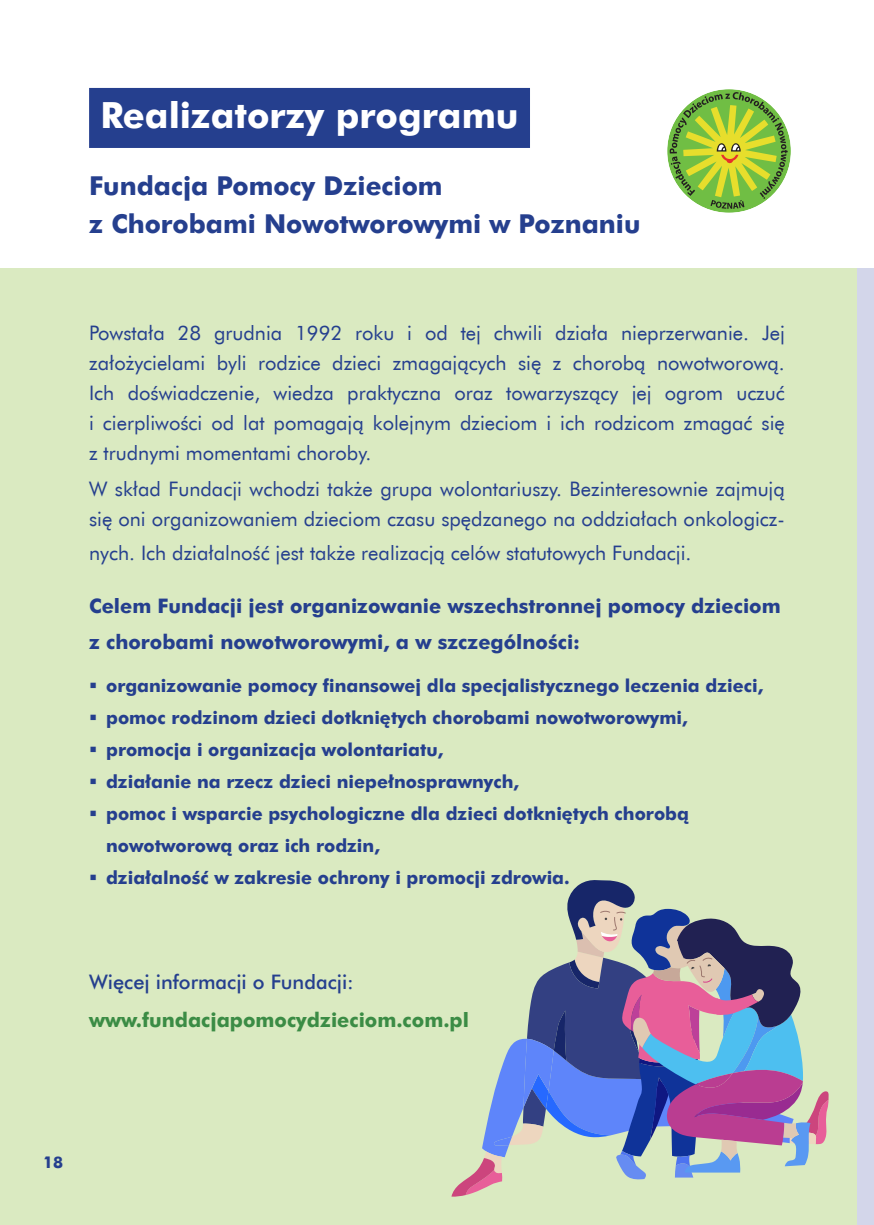
<style>
.page{position:relative;width:874px;height:1225px;background:#fff}
.page>*{position:absolute;margin:0;border:0;box-sizing:border-box;transform-origin:0 0}
.t1{font:700 36px "Futura EU";color:#fff}
.t2{font:700 26px/38px "Futura EU";color:#253f8e}
.t3{font:20px/30px "Futura EU";color:#253f8e;text-align:justify}
.t4{font:700 20px/36px "Futura EU";color:#253f8e}
.t5{font:700 20px/37.6px "Futura EU";color:#3b8c45}
.t6{font:700 18px/32px "Futura EU";color:#253f8e}
.t7{font:700 16px "Futura EU";color:#253f8e}
.s1{font-family:"Futura Md EU";font-weight:400;color:#253f8e}
</style>
<div class="page">
<div style="left:0;top:269px;width:856px;height:956px;background:#daeac1"></div>
<div style="left:89px;top:88px;width:440px;height:60px;background:#253f8e"></div>
<svg style="left:666px;top:89px;width:124px;height:124px"></svg>
<svg style="left:669px;top:92px;width:118px;height:117px"></svg>
<svg style="left:451px;top:880px;width:377px;height:316px"></svg>
<div style="left:850px;top:269px;width:23px;height:956px;background:#d3d6ea"></div>
<div style="left:839px;top:269px;width:17px;height:956px;background:#daeac1"></div>
<p class="t1" style="left:100px;top:92px;width:419px">Realizatorzy programu</p>
<p class="t2" style="left:89px;top:168px;width:552px">Fundacja Pomocy Dzieciom<br>z Chorobami Nowotworowymi w Poznaniu</p>
<p class="t3" style="left:89px;top:318px;width:697px">Powstała 28 grudnia 1992 roku i od tej chwili działa nieprzerwanie. Jej założycielami byli rodzice dzieci zmagających się z chorobą nowotworową.<br>Ich doświadczenie, wiedza praktyczna oraz towarzyszący jej ogrom uczuć i cierpliwości od lat pomagają kolejnym dzieciom i ich rodzicom zmagać się z trudnymi momentami choroby.</p>
<p class="t3" style="left:89px;top:474px;width:697px">W skład Fundacji wchodzi także grupa wolontariuszy. Bezinteresownie zajmują się oni organizowaniem dzieciom czasu spędzanego na oddziałach onkologicz-</p>
<p class="t3" style="left:89px;top:538px;width:603px">nych. Ich działalność jest także realizacją celów statutowych Fundacji.</p>
<p class="t4" style="left:89px;top:588px;width:692px">Celem Fundacji jest organizowanie wszechstronnej pomocy dzieciom z chorobami nowotworowymi, a w szczególności:</p>
<p class="t6" style="left:106px;top:670px;width:658px">organizowanie pomocy finansowej dla specjalistycznego leczenia dzieci, pomoc rodzinom dzieci dotkniętych chorobami nowotworowymi, promocja i organizacja wolontariatu,<br>działanie na rzecz dzieci niepełnosprawnych,<br>pomoc i wsparcie psychologiczne dla dzieci dotkniętych chorobą nowotworową oraz ich rodzin,<br>działalność w zakresie ochrony i promocji zdrowia.</p>
<p class="t5" style="left:89px;top:964px;width:381px"><span class="s1">Więcej informacji o Fundacji: </span>www.fundacjapomocydzieciom.com.pl</p>
<p class="t7" style="left:43px;top:1152px;width:21px">18</p>
</div>
